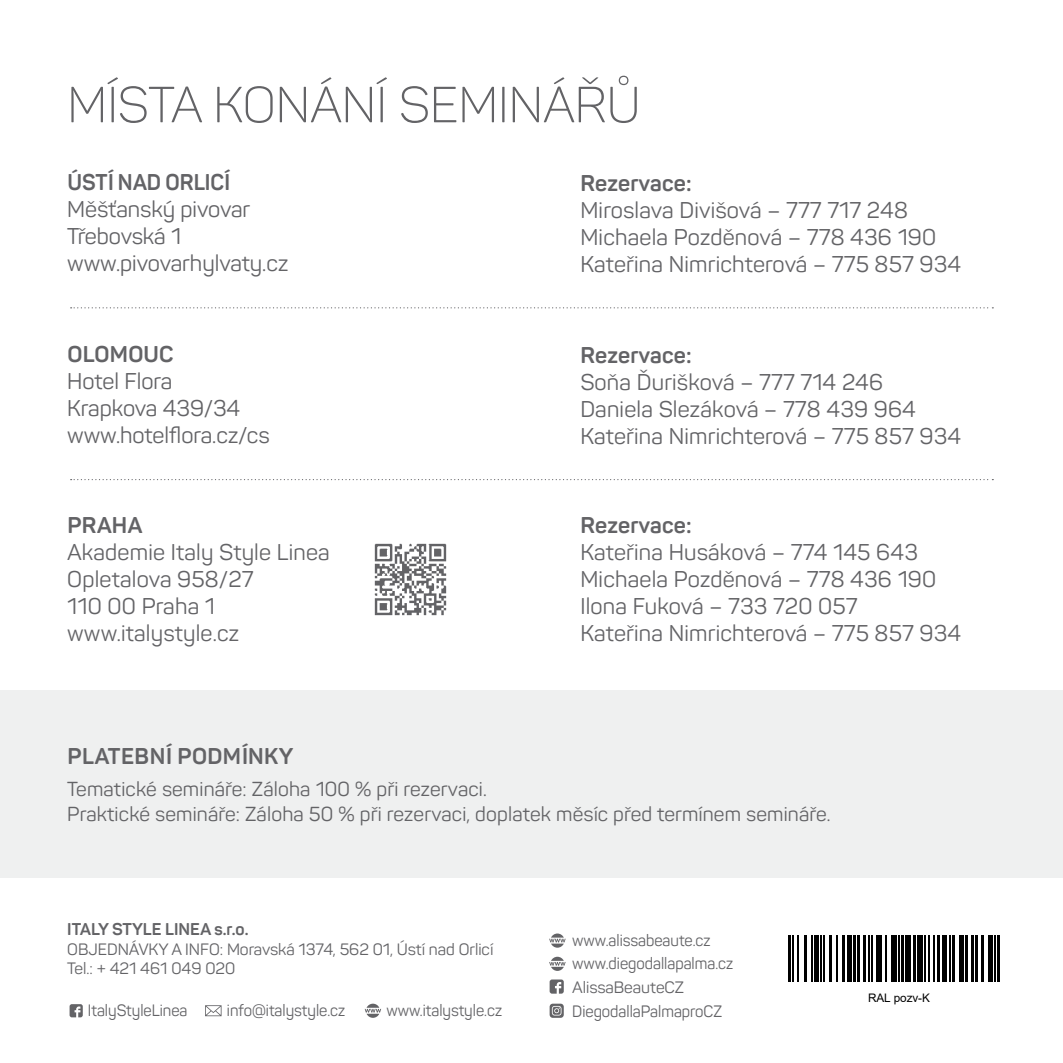
<style>
.page{position:relative;width:1063px;height:1063px;background:#fff}
.page>*{position:absolute;margin:0;border:0;box-sizing:border-box;transform-origin:0 0}
.t1{font:300 50px "Panton";color:#636366}
.t2{font:22.5px/27px "Panton";letter-spacing:.01em;color:#636366}
.t3{font:700 22.5px "Panton";letter-spacing:.01em;color:#636366}
.t4{font:700 22.5px "Panton";letter-spacing:.01em;color:#636366;scale:.95 1}
.t5{font:20px/25px "Panton";letter-spacing:.01em;color:#636366}
.t6{font:700 16.75px "Panton";color:#636366}
.t7{font:16.25px/23.8px "Panton";color:#636366;scale:.95 1}
.t8{font:16.25px/19.5px "Panton";color:#636366}
.t9{font:11.75px "Arial";letter-spacing:-.01em;color:#000}
</style>
<div class="page">
<div style="left:0;top:690px;width:1063px;height:188px;background:#eff0f0"></div>
<svg style="left:70px;top:1004px;width:13px;height:13px"></svg>
<svg style="left:205px;top:1005px;width:17px;height:11px"></svg>
<svg style="left:365px;top:1004px;width:16px;height:14px"></svg>
<svg style="left:549px;top:957px;width:17px;height:14px"></svg>
<svg style="left:549px;top:934px;width:17px;height:14px"></svg>
<svg style="left:550px;top:1004px;width:14px;height:14px"></svg>
<svg style="left:550px;top:980px;width:14px;height:14px"></svg>
<svg style="left:71px;top:307px;width:922px;height:1px"></svg>
<svg style="left:71px;top:479px;width:922px;height:1px"></svg>
<div style="left:788px;top:935px;width:212px;height:46px;border:1px solid #fff"></div>
<hr style="left:788px;top:935px;width:3px;height:46px;background:#000">
<hr style="left:793px;top:935px;width:1px;height:46px;background:#000">
<hr style="left:797px;top:935px;width:2px;height:46px;background:#000">
<hr style="left:804px;top:935px;width:3px;height:46px;background:#000">
<hr style="left:812px;top:935px;width:1px;height:46px;background:#000">
<hr style="left:815px;top:935px;width:4px;height:46px;background:#000">
<hr style="left:820px;top:935px;width:2px;height:46px;background:#000">
<hr style="left:823px;top:935px;width:2px;height:46px;background:#000">
<hr style="left:829px;top:935px;width:3px;height:46px;background:#000">
<hr style="left:837px;top:935px;width:1px;height:46px;background:#000">
<hr style="left:842px;top:935px;width:3px;height:46px;background:#000">
<hr style="left:847px;top:935px;width:4px;height:46px;background:#000">
<hr style="left:853px;top:935px;width:3px;height:46px;background:#000">
<hr style="left:857px;top:935px;width:3px;height:46px;background:#000">
<hr style="left:863px;top:935px;width:3px;height:46px;background:#000">
<hr style="left:869px;top:935px;width:1px;height:46px;background:#000">
<hr style="left:872px;top:935px;width:1px;height:46px;background:#000">
<div style="left:876px;top:935px;width:6px;height:46px;background:#000"></div>
<hr style="left:885px;top:935px;width:1px;height:46px;background:#000">
<div style="left:891px;top:935px;width:6px;height:46px;background:#000"></div>
<hr style="left:898px;top:935px;width:1px;height:46px;background:#000">
<hr style="left:901px;top:935px;width:3px;height:46px;background:#000">
<div style="left:905px;top:935px;width:6px;height:46px;background:#000"></div>
<hr style="left:913px;top:935px;width:3px;height:46px;background:#000">
<div style="left:917px;top:935px;width:6px;height:46px;background:#000"></div>
<hr style="left:924px;top:935px;width:2px;height:46px;background:#000">
<hr style="left:929px;top:935px;width:1px;height:46px;background:#000">
<hr style="left:933px;top:935px;width:2px;height:46px;background:#000">
<hr style="left:937px;top:935px;width:3px;height:46px;background:#000">
<hr style="left:942px;top:935px;width:4px;height:46px;background:#000">
<hr style="left:949px;top:935px;width:2px;height:46px;background:#000">
<hr style="left:952px;top:935px;width:3px;height:46px;background:#000">
<div style="left:959px;top:935px;width:5px;height:46px;background:#000"></div>
<hr style="left:965px;top:935px;width:3px;height:46px;background:#000">
<hr style="left:971px;top:935px;width:3px;height:46px;background:#000">
<hr style="left:975px;top:935px;width:3px;height:46px;background:#000">
<hr style="left:981px;top:935px;width:3px;height:46px;background:#000">
<hr style="left:989px;top:935px;width:4px;height:46px;background:#000">
<hr style="left:995px;top:935px;width:1px;height:46px;background:#000">
<hr style="left:997px;top:935px;width:3px;height:46px;background:#000">
<img style="left:374px;top:543px;width:73px;height:73px">
<h1 class="t1" style="left:67px;top:74px;width:575px">MÍSTA KONÁNÍ SEMINÁŘŮ</h1>
<p class="t4" style="left:67px;top:168px;width:69px">Ústí nad</p>
<p class="t4" style="left:165px;top:168px;width:27px">Orlicí</p>
<p class="t2" style="left:67px;top:196px;width:223px">Měšťanský pivovar<br>Třebovská 1 www.pivovarhylvaty.cz</p>
<p class="t3" style="left:67px;top:340px;width:108px">OLOMOUC</p>
<p class="t2" style="left:67px;top:367px;width:204px">Hotel Flora<br>Krapkova 439/34 www.hotelflora.cz/cs</p>
<p class="t3" style="left:67px;top:511px;width:76px">PRAHA</p>
<p class="t2" style="left:67px;top:538px;width:264px">Akademie Italy Style Linea<br>Opletalova 958/27<br>110 00 Praha 1 www.italystyle.cz</p>
<p class="t3" style="left:580px;top:169px;width:113px">Rezervace:</p>
<p class="t2" style="left:580px;top:196px;width:382px">Miroslava Divišová – 777 717 248<br>Michaela Pozděnová – 778 436 190<br>Kateřina Nimrichterová – 775 857 934</p>
<p class="t3" style="left:580px;top:341px;width:113px">Rezervace:</p>
<p class="t2" style="left:580px;top:368px;width:382px">Soňa Ďurišková – 777 714 246<br>Daniela Slezáková – 778 439 964<br>Kateřina Nimrichterová – 775 857 934</p>
<p class="t3" style="left:580px;top:511px;width:113px">Rezervace:</p>
<p class="t2" style="left:580px;top:538px;width:382px">Kateřina Husáková – 774 145 643<br>Michaela Pozděnová – 778 436 190<br>Ilona Fuková – 733 720 057<br>Kateřina Nimrichterová – 775 857 934</p>
<p class="t3" style="left:67px;top:742px;width:227px">PLATEBNÍ PODMÍNKY</p>
<p class="t5" style="left:67px;top:777px;width:765px">Tematické semináře: Záloha 100 % při rezervaci.<br>Praktické semináře: Záloha 50 % při rezervaci, doplatek měsíc před termínem semináře.</p>
<p class="t6" style="left:67px;top:919px;width:183px">ITALY STYLE LINEA s.r.o.</p>
<p class="t8" style="left:67px;top:939px;width:427px">OBJEDNÁVKY A INFO: Moravská 1374, 562 01, Ústí nad Orlicí<br>Tel.: + 421 461 049 020</p>
<p class="t7" style="left:88px;top:999px;width:106px">ItalyStyleLinea</p>
<p class="t7" style="left:227px;top:999px;width:126px">info@italystyle.cz</p>
<p class="t7" style="left:386px;top:999px;width:123px">www.italystyle.cz</p>
<p class="t7" style="left:572px;top:928px;width:171px">www.alissabeaute.cz www.diegodallapalma.cz<br>AlissaBeauteCZ<br>DiegodallaPalmaproCZ</p>
<p class="t9" style="left:868px;top:990px;width:63px">RAL pozv-K</p>
</div>
